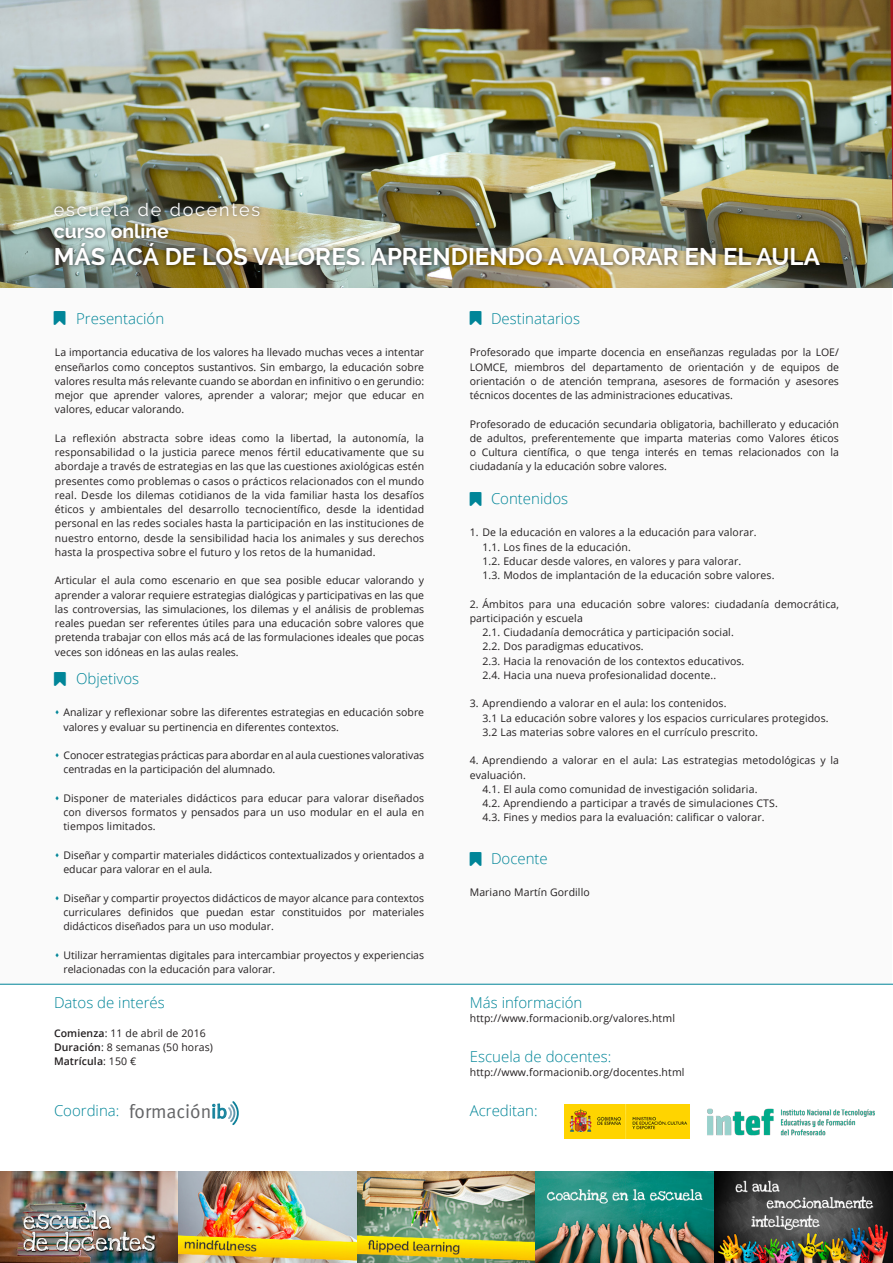
<style>
.page{position:relative;width:893px;height:1263px;background:#fff}
.page>*{position:absolute;margin:0;border:0;box-sizing:border-box;transform-origin:0 0}
.t1{font:700 24px "Raleway";color:#fff}
.t2{font:700 19.5px "Raleway";color:#fff}
.t3{font:19.35px "Meta Normal LF";color:#646567}
.t4{font:18px "Raleway";letter-spacing:.1em;color:#fff}
.Subtítulo{font:300 15px "Open Sans";color:#008598}
.Texto_7{font:10.5px/14.2px "Open Sans";color:#231f20}
.Texto{font:10.5px/14.2px "Open Sans";color:#231f20;text-align:justify}
.Texto_7_-_Copia{font:10.5px "Open Sans";letter-spacing:.01em;color:#231f20}
.Texto_7-2{font:600 10.5px "Open Sans";letter-spacing:.01em;color:#231f20}
.s1{color:#008598}
.s2{font-weight:600}
.s3{font-weight:400}
.s4{color:#13819b}
</style>
<div class="page">
<div style="left:1px;top:287px;width:891px;height:697px;background:#fafafa"></div>
<svg style="left:213px;top:1101px;width:26px;height:24px"></svg>
<img style="left:707px;top:1108px;width:168px;height:28px">
<img style="left:0;top:0;width:893px;height:287px">
<img style="left:0;top:1171px;width:893px;height:92px">
<hr style="left:0;top:984px;width:893px;height:1px;background:#008598">
<div style="left:50px;top:198px;width:773px;height:72px;background:#231f20;opacity:.75"></div>
<img style="left:564px;top:1104px;width:125px;height:34px">
<p class="t4" style="left:54px;top:199px;width:208px">escuela de docentes</p>
<p class="t2" style="left:54px;top:220px;width:117px">curso online</p>
<p class="t1" style="left:54px;top:243px;width:768px">MÁS ACÁ DE LOS VALORES. APRENDIENDO A VALORAR EN EL AULA</p>
<p class="Subtítulo" style="left:76px;top:308px;width:90px">Presentación</p>
<p class="Texto" style="left:55px;top:345px;width:371px">La importancia educativa de los valores ha llevado muchas veces a intentar enseñarlos como conceptos sustantivos. Sin embargo, la educación sobre valores resulta más relevante cuando se abordan en infinitivo o en gerundio: mejor que aprender valores, aprender a valorar; mejor que educar en valores, educar valorando.</p>
<p class="Texto_7" style="left:55px;top:431px;width:371px;text-align:justify">La reflexión abstracta sobre ideas como la libertad, la autonomía, la responsabilidad o la justicia parece menos fértil educativamente que su abordaje a través de estrategias en las que las cuestiones axiológicas estén presentes como problemas o casos o prácticos relacionados con el mundo real. Desde los dilemas cotidianos de la vida familiar hasta los desafíos éticos y ambientales del desarrollo tecnocientífico, desde la identidad personal en las redes sociales hasta la participación en las instituciones de nuestro entorno, desde la sensibilidad hacia los animales y sus derechos hasta la prospectiva sobre el futuro y los retos de la humanidad.</p>
<p class="Texto" style="left:55px;top:573px;width:371px">Articular el aula como escenario en que sea posible educar valorando y aprender a valorar requiere estrategias dialógicas y participativas en las que las controversias, las simulaciones, los dilemas y el análisis de problemas reales puedan ser referentes útiles para una educación sobre valores que pretenda trabajar con ellos más acá de las formulaciones ideales que pocas veces son idóneas en las aulas reales.</p>
<p class="Subtítulo" style="left:76px;top:668px;width:65px">Objetivos</p>
<p class="Texto_7" style="left:63px;top:705px;width:362px;text-indent:-9px"><span class="s1">▲</span> Analizar y reflexionar sobre las diferentes estrategias en educación sobre valores y evaluar su pertinencia en diferentes contextos.</p>
<p class="Texto_7" style="left:63px;top:748px;width:362px;text-indent:-9px"><span class="s1">▲</span> Conocer estrategias prácticas para abordar en al aula cuestiones valorativas centradas en la participación del alumnado.</p>
<p class="Texto_7" style="left:63px;top:791px;width:362px;text-align:justify;text-indent:-9px"><span class="s1">▲</span> Disponer de materiales didácticos para educar para valorar diseñados con diversos formatos y pensados para un uso modular en el aula en tiempos limitados.</p>
<p class="Texto_7" style="left:63px;top:848px;width:362px;text-indent:-9px"><span class="s1">▲</span> Diseñar y compartir materiales didácticos contextualizados y orientados a educar para valorar en el aula.</p>
<p class="Texto_7" style="left:63px;top:890px;width:362px;text-align:justify;text-indent:-9px"><span class="s1">▲</span> Diseñar y compartir proyectos didácticos de mayor alcance para contextos curriculares definidos que puedan estar constituidos por materiales didácticos diseñados para un uso modular.</p>
<p class="Texto_7" style="left:63px;top:947px;width:362px;text-indent:-9px"><span class="s1">▲</span> Utilizar herramientas digitales para intercambiar proyectos y experiencias relacionadas con la educación para valorar.</p>
<p class="Subtítulo" style="left:54px;top:992px;width:112px">Datos de interés</p>
<p class="Texto_7" style="left:54px;top:1025px;width:153px"><span class="s2">Comienza</span>: 11 de abril de 2016</p>
<p class="Texto_7" style="left:54px;top:1040px;width:160px"><span class="s2">Duración</span>: 8 semanas (50 horas)</p>
<p class="Texto_7-2" style="left:54px;top:1054px;width:84px">Matrícula<span class="s3">: 150 €</span></p>
<p class="Subtítulo" style="left:491px;top:308px;width:91px">Destinatarios</p>
<p class="Texto_7" style="left:470px;top:345px;width:371px;text-align:justify">Profesorado que imparte docencia en enseñanzas reguladas por la LOE/ LOMCE, miembros del departamento de orientación y de equipos de orientación o de atención temprana, asesores de formación y asesores técnicos docentes de las administraciones educativas.</p>
<p class="Texto_7" style="left:470px;top:416px;width:371px;text-align:justify">Profesorado de educación secundaria obligatoria, bachillerato y educación de adultos, preferentemente que imparta materias como Valores éticos o Cultura científica, o que tenga interés en temas relacionados con la ciudadanía y la educación sobre valores.</p>
<p class="Subtítulo" style="left:491px;top:488px;width:79px">Contenidos</p>
<p class="Texto_7" style="left:470px;top:525px;width:288px">1. De la educación en valores a la educación para valorar.</p>
<p class="Texto_7_-_Copia" style="left:482px;top:539px;width:150px">1.1. Los fines de la educación.</p>
<p class="Texto_7_-_Copia" style="left:482px;top:554px;width:260px">1.2. Educar desde valores, en valores y para valorar.</p>
<p class="Texto_7_-_Copia" style="left:482px;top:568px;width:293px">1.3. Modos de implantación de la educación sobre valores.</p>
<p class="Texto_7" style="left:470px;top:596px;width:371px">2. Ámbitos para una educación sobre valores: ciudadanía democrática, participación y escuela</p>
<p class="Texto_7_-_Copia" style="left:482px;top:625px;width:253px">2.1. Ciudadanía democrática y participación social.</p>
<p class="Texto_7_-_Copia" style="left:482px;top:639px;width:163px">2.2. Dos paradigmas educativos.</p>
<p class="Texto_7_-_Copia" style="left:482px;top:653px;width:263px">2.3. Hacia la renovación de los contextos educativos.</p>
<p class="Texto_7_-_Copia" style="left:482px;top:668px;width:235px">2.4. Hacia una nueva profesionalidad docente..</p>
<p class="Texto_7" style="left:470px;top:696px;width:258px">3. Aprendiendo a valorar en el aula: los contenidos.</p>
<p class="Texto_7_-_Copia" style="left:482px;top:710px;width:348px">3.1 La educación sobre valores y los espacios curriculares protegidos.</p>
<p class="Texto_7_-_Copia" style="left:482px;top:725px;width:277px">3.2 Las materias sobre valores en el currículo prescrito.</p>
<p class="Texto_7" style="left:470px;top:753px;width:371px">4. Aprendiendo a valorar en el aula: Las estrategias metodológicas y la evaluación.</p>
<p class="Texto_7_-_Copia" style="left:482px;top:782px;width:276px">4.1. El aula como comunidad de investigación solidaria.</p>
<p class="Texto_7_-_Copia" style="left:482px;top:796px;width:297px">4.2. Aprendiendo a participar a través de simulaciones CTS.</p>
<p class="Texto_7_-_Copia" style="left:482px;top:810px;width:284px">4.3. Fines y medios para la evaluación: calificar o valorar.</p>
<p class="Subtítulo" style="left:491px;top:848px;width:58px">Docente</p>
<p class="Texto_7" style="left:470px;top:885px;width:122px">Mariano Martín Gordillo</p>
<p class="Subtítulo" style="left:470px;top:992px;width:114px">Más información</p>
<p class="Texto_7" style="left:470px;top:1011px;width:207px">http://www.formacionib.org/valores.html</p>
<p class="Subtítulo" style="left:470px;top:1046px;width:143px">Escuela de docentes:</p>
<p class="Texto_7" style="left:470px;top:1065px;width:216px">http://www.formacionib.org/docentes.html</p>
<p class="t3" style="left:129px;top:1100px;width:100px">formación<span class="s4">ib</span></p>
<p class="Subtítulo" style="left:54px;top:1100px;width:67px">Coordina:</p>
<p class="Subtítulo" style="left:470px;top:1100px;width:69px">Acreditan:</p>
</div>
